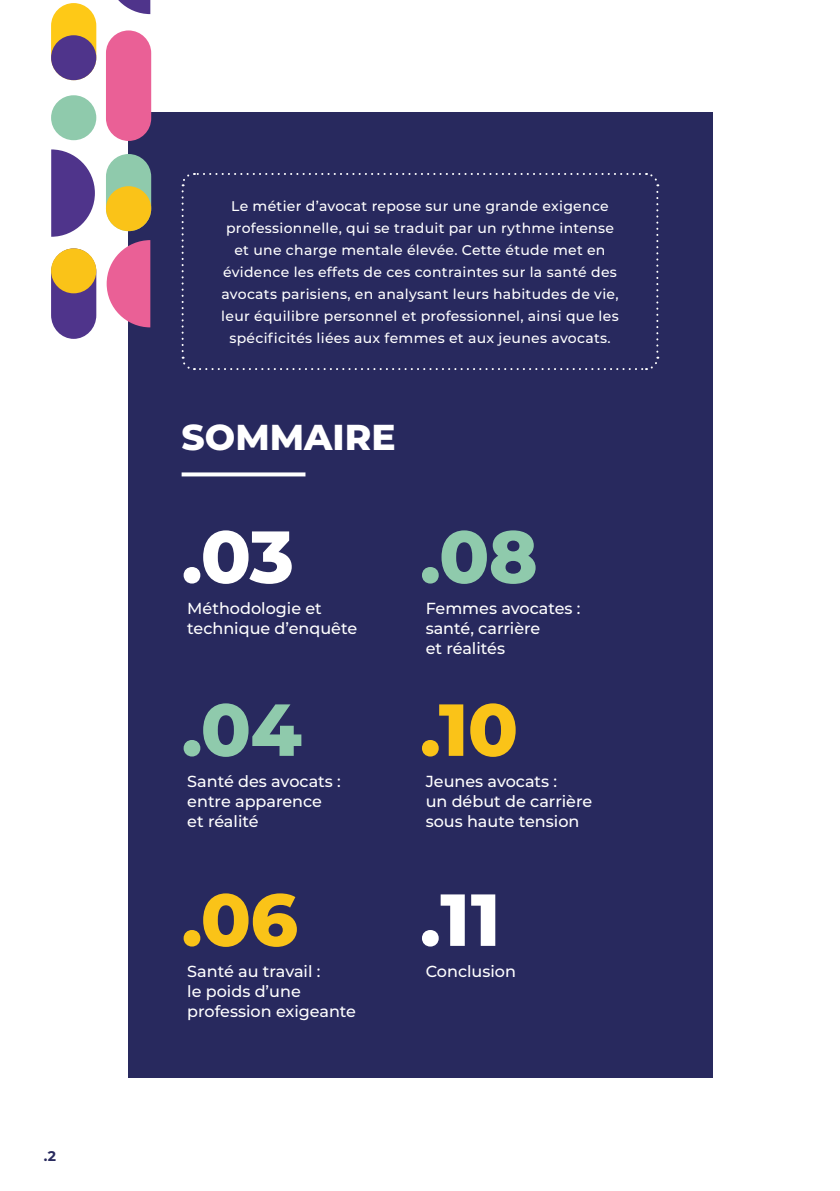
<style>
.page{position:relative;width:840px;height:1191px;background:#fff}
.page>*{position:absolute;margin:0;border:0;box-sizing:border-box;transform-origin:0 0}
.t1{font:800 73.4px "Montserrat";color:#fff}
.t2{font:800 73.4px "Montserrat";color:#8fcaac}
.t3{font:800 73.4px "Montserrat";color:#fac318}
.t4{font:800 36px "Montserrat";color:#fff}
.t5{font:500 16px/20px "Montserrat";color:#fff}
.t6{font:500 14px/22px "Montserrat";letter-spacing:.02em;color:#fff;text-align:center}
.t7{font:700 14px "Montserrat";color:#282a5e}
</style>
<div class="page">
<div style="left:128px;top:113px;width:583px;height:965px;background:#28295e"></div>
<svg style="left:181px;top:472px;width:124px;height:4px"></svg>
<svg style="left:181px;top:173px;width:478px;height:198px"></svg>
<div style="left:106px;top:30px;width:45px;height:111px;background:#ea6096;border-radius:23px"></div>
<svg style="left:51px;top:248px;width:45px;height:91px"></svg>
<div style="left:106px;top:154px;width:45px;height:77px;background:#8fcaac;border-radius:23px"></div>
<div style="left:106px;top:186px;width:45px;height:45px;background:#fac318;border-radius:22px"></div>
<div style="left:51px;top:3px;width:45px;height:77px;background:#fec917;border-radius:23px"></div>
<div style="left:51px;top:35px;width:45px;height:45px;background:#4f348b;border-radius:22px"></div>
<svg style="left:107px;top:240px;width:43px;height:87px"></svg>
<svg style="left:118px;top:0;width:32px;height:14px"></svg>
<svg style="left:51px;top:149px;width:44px;height:88px"></svg>
<div style="left:51px;top:95px;width:45px;height:45px;background:#8fcaac;border-radius:22px"></div>
<div style="left:51px;top:248px;width:45px;height:45px;background:#fac318;border-radius:22px"></div>
<p class="t7" style="left:44px;top:1146px;width:14px">.2</p>
<p class="t6" style="left:221px;top:194px;width:398px">Le métier d’avocat repose sur une grande exigence professionnelle, qui se traduit par un rythme intense et une charge mentale élevée. Cette étude met en évidence les effets de ces contraintes sur la santé des avocats parisiens, en analysant leurs habitudes de vie, leur équilibre personnel et professionnel, ainsi que les spécificités liées aux femmes et aux jeunes avocats.</p>
<h2 class="t4" style="left:181px;top:411px;width:215px">SOMMAIRE</h2>
<h1 class="t1" style="left:181px;top:503px;width:114px">.03</h1>
<p class="t5" style="left:187px;top:597px;width:171px">Méthodologie et technique d’enquête</p>
<h1 class="t2" style="left:181px;top:676px;width:122px">.04</h1>
<p class="t5" style="left:187px;top:770px;width:155px">Santé des avocats : entre apparence et réalité</p>
<h1 class="t3" style="left:181px;top:866px;width:118px">.06</h1>
<p class="t5" style="left:187px;top:960px;width:170px">Santé au travail :<br>le poids d’une profession exigeante</p>
<h1 class="t2" style="left:420px;top:503px;width:119px">.08</h1>
<p class="t5" style="left:425px;top:597px;width:156px">Femmes avocates : santé, carrière<br>et réalités</p>
<h1 class="t3" style="left:420px;top:676px;width:100px">.10</h1>
<p class="t5" style="left:425px;top:770px;width:168px">Jeunes avocats :<br>un début de carrière sous haute tension</p>
<h1 class="t1" style="left:420px;top:866px;width:82px">.11</h1>
<p class="t5" style="left:425px;top:960px;width:92px">Conclusion</p>
</div>
